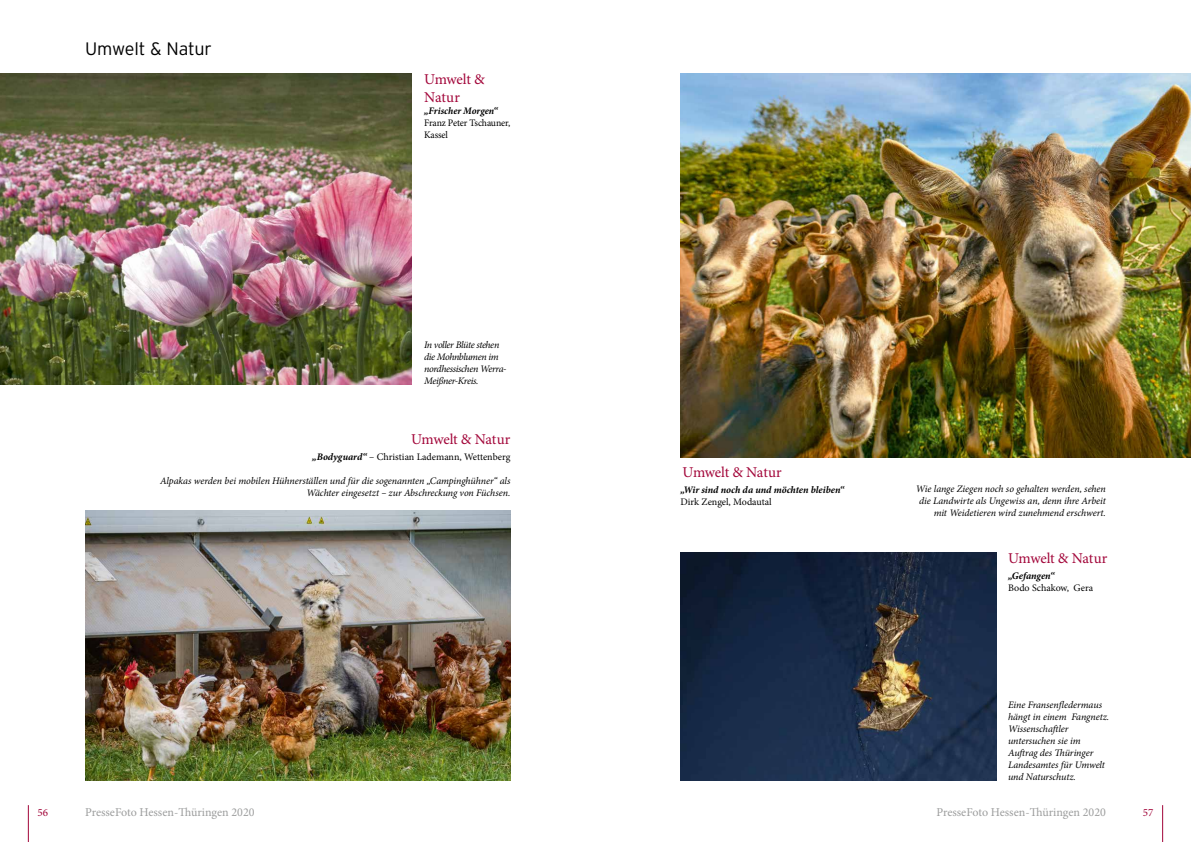
<style>
.page{position:relative;width:1191px;height:842px;background:#fff}
.page>*{position:absolute;margin:0;border:0;box-sizing:border-box;transform-origin:0 0}
.t1{font:300 18px "Interstate";letter-spacing:-.01em;color:#000}
.t2{font:15px/18px "Minion Pro";letter-spacing:-.015em;color:#a20539}
.t3{font:12px "Minion Pro";color:#9c9d9d}
.t4{font:11px "Minion Pro";color:#a20539}
.t5{font:italic 10px/12px "Minion Pro";letter-spacing:-.01em;color:#000;text-align:right}
.t6{font:10px/12px "Minion Pro";letter-spacing:-.005em;color:#000}
.t7{font:italic 10px/12px "Minion Pro";letter-spacing:-.04em;color:#000}
.t8{font:italic 700 10px "Minion Pro";letter-spacing:-.005em;color:#000}
.s1{font-weight:700;font-style:italic}
</style>
<div class="page">
<hr style="left:28px;top:805px;width:1px;height:37px;background:#a20539">
<hr style="left:1162px;top:805px;width:1px;height:37px;background:#a20539">
<img style="left:680px;top:73px;width:511px;height:385px">
<img style="left:0;top:74px;width:411px;height:310px">
<img style="left:680px;top:552px;width:316px;height:228px">
<img style="left:85px;top:511px;width:425px;height:269px">
<h1 class="t1" style="left:85px;top:39px;width:128px">Umwelt &amp; Natur</h1>
<h2 class="t2" style="left:424px;top:70px;width:62px">Umwelt &amp;<br>Natur</h2>
<p class="t8" style="left:424px;top:104px;width:75px">„Frischer Morgen“</p>
<p class="t6" style="left:424px;top:117px;width:88px">Franz Peter Tschauner,<br>Kassel</p>
<p class="t7" style="left:424px;top:339px;width:84px">In voller Blüte stehen die Mohnblumen im nordhessischen Werra-<br>Meißner-Kreis.</p>
<h2 class="t2" style="left:411px;top:430px;width:101px">Umwelt &amp; Natur</h2>
<p class="t6" style="left:312px;top:451px;width:200px"><span class="s1">„Bodyguard“</span> – Christian Lademann, Wettenberg</p>
<p class="t5" style="left:160px;top:475px;width:352px">Alpakas werden bei mobilen Hühnerställen und für die sogenannten „Campinghühner“ als<br>Wächter eingesetzt – zur Abschreckung von Füchsen.</p>
<h2 class="t2" style="left:682px;top:463px;width:101px">Umwelt &amp; Natur</h2>
<p class="t8" style="left:680px;top:482px;width:165px">„Wir sind noch da und möchten bleiben“</p>
<p class="t6" style="left:680px;top:496px;width:93px">Dirk Zengel, Modautal</p>
<p class="t5" style="left:916px;top:483px;width:191px">Wie lange Ziegen noch so gehalten werden, sehen die Landwirte als Ungewiss an, denn ihre Arbeit mit Weidetieren wird zunehmend erschwert.</p>
<h2 class="t2" style="left:1008px;top:549px;width:101px">Umwelt &amp; Natur</h2>
<p class="t8" style="left:1008px;top:569px;width:48px">„Gefangen“</p>
<p class="t6" style="left:1008px;top:582px;width:87px">Bodo Schakow, Gera</p>
<p class="t5" style="left:1008px;top:698px;width:103px;text-align:left">Eine Fransenfledermaus hängt in einem Fangnetz.<br>Wissenschaftler untersuchen sie im<br>Auftrag des Thüringer<br>Landesamtes für Umwelt und Naturschutz.</p>
<p class="t4" style="left:38px;top:805px;width:12px">56</p>
<p class="t3" style="left:85px;top:804px;width:171px">PresseFoto Hessen-Thüringen 2020</p>
<p class="t3" style="left:936px;top:804px;width:171px">PresseFoto Hessen-Thüringen 2020</p>
<p class="t4" style="left:1142px;top:805px;width:12px">57</p>
</div>
